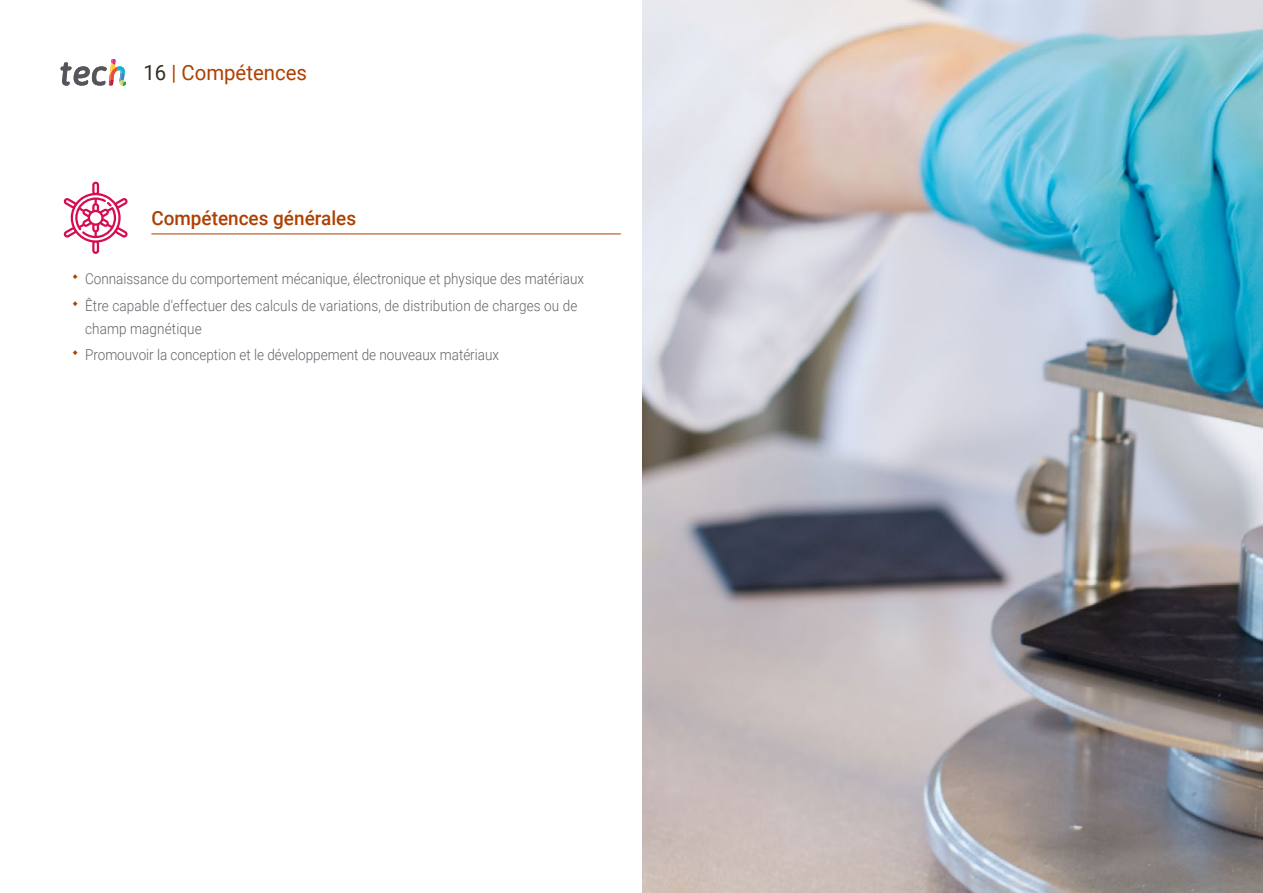
<style>
.page{position:relative;width:1263px;height:893px;background:#fff}
.page>*{position:absolute;margin:0;border:0;box-sizing:border-box;transform-origin:0 0}
.t1{font:21px "Roboto";color:#ae4000}
.t2{font:500 19.5px "Roboto";color:#ae4000}
.t3{font:300 15px/26.7px "Roboto";color:#61646a;scale:.9 1}
.s1{color:#312e20}
</style>
<div class="page">
<hr style="left:151px;top:234px;width:470px;height:1px;background:#ae4000">
<svg style="left:63px;top:182px;width:65px;height:72px"></svg>
<img style="left:642px;top:0;width:621px;height:893px">
<svg style="left:61px;top:59px;width:65px;height:27px"></svg>
<h1 class="t1" style="left:144px;top:57px;width:165px"><span class="s1">16</span> | Compétences</h1>
<h2 class="t2" style="left:151px;top:205px;width:206px">Compétences générales</h2>
<p class="t3" style="left:85px;top:265px;width:556px">Connaissance du comportement mécanique, électronique et physique des matériaux<br>Être capable d'effectuer des calculs de variations, de distribution de charges ou de</p>
<p class="t3" style="left:85px;top:314px;width:461px">champ magnétique<br>Promouvoir la conception et le développement de nouveaux matériaux</p>
</div>
